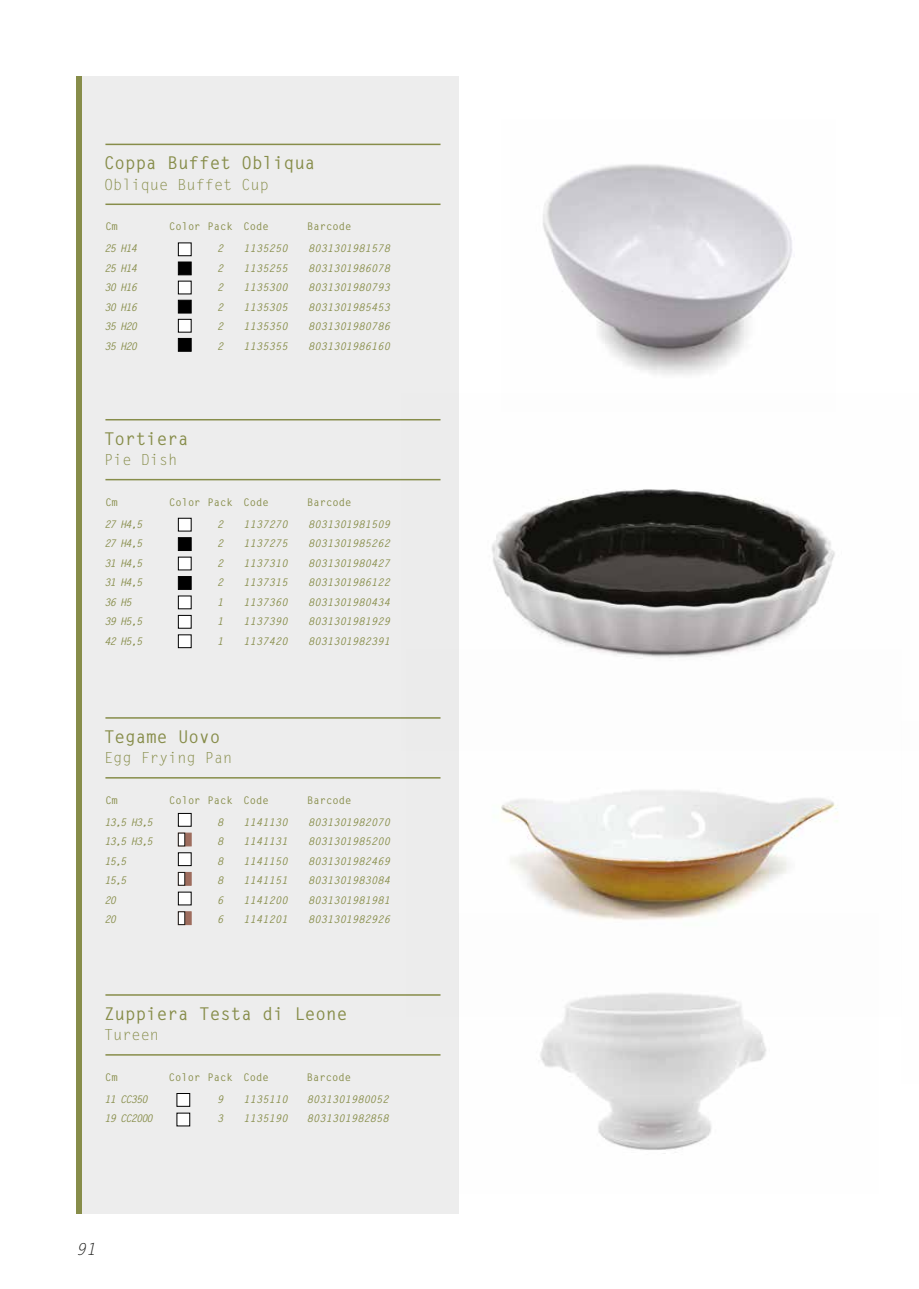
<style>
.page{position:relative;width:919px;height:1289px;background:#fff}
.page>*{position:absolute;margin:0;border:0;box-sizing:border-box;transform-origin:0 0}
.t1{font:700 17.55px "Letter Gothic Std";color:#878d4a}
.t2{font:italic 16.5px "Letter Gothic Std";color:#1d1d1b}
.t3{font:15.3px "Letter Gothic Std";color:#878d4a}
.t4{font:italic 700 10.5px/19.5px "Letter Gothic Std";color:#878d4a;text-align:justify}
.t5{font:700 10.5px "Letter Gothic Std";color:#878d4a}
.t6{font:italic 700 10.5px/19.5px "Letter Gothic Std";letter-spacing:-.1em;color:#878d4a}
</style>
<div class="page">
<div style="left:82px;top:76px;width:376px;height:1137px;background:#ededed"></div>
<div style="left:76px;top:76px;width:6px;height:1137px;background:#878d4a"></div>
<div style="left:176px;top:1093px;width:14px;height:13px;background:#fff;border:1px solid #000"></div>
<svg style="left:176px;top:1112px;width:14px;height:14px"></svg>
<hr style="left:105px;top:1054px;width:335px;height:1px;background:#878d4a">
<hr style="left:105px;top:994px;width:335px;height:1px;background:#878d4a">
<div style="left:178px;top:242px;width:13px;height:14px;background:#fff;border:1px solid #000"></div>
<div style="left:178px;top:262px;width:13px;height:13px;background:#000;border:1px solid #000"></div>
<div style="left:178px;top:281px;width:13px;height:13px;background:#fff;border:1px solid #000"></div>
<div style="left:178px;top:300px;width:13px;height:13px;background:#000;border:1px solid #000"></div>
<div style="left:178px;top:319px;width:13px;height:13px;background:#fff;border:1px solid #000"></div>
<div style="left:178px;top:338px;width:13px;height:13px;background:#000;border:1px solid #000"></div>
<hr style="left:105px;top:203px;width:335px;height:2px;background:#878d4a">
<hr style="left:105px;top:144px;width:335px;height:1px;background:#878d4a">
<div style="left:178px;top:518px;width:13px;height:13px;background:#fff;border:1px solid #000"></div>
<div style="left:178px;top:537px;width:13px;height:14px;background:#000;border:1px solid #000"></div>
<div style="left:178px;top:556px;width:13px;height:14px;background:#fff;border:1px solid #000"></div>
<div style="left:178px;top:576px;width:13px;height:13px;background:#000;border:1px solid #000"></div>
<div style="left:178px;top:595px;width:13px;height:14px;background:#fff;border:1px solid #000"></div>
<div style="left:178px;top:615px;width:13px;height:13px;background:#fff;border:1px solid #000"></div>
<div style="left:178px;top:634px;width:13px;height:14px;background:#fff;border:1px solid #000"></div>
<hr style="left:105px;top:479px;width:335px;height:1px;background:#878d4a">
<hr style="left:105px;top:419px;width:335px;height:1px;background:#878d4a">
<div style="left:178px;top:813px;width:13px;height:13px;background:#fff;border:1px solid #000"></div>
<svg style="left:185px;top:832px;width:6px;height:14px"></svg>
<div style="left:178px;top:832px;width:7px;height:14px;background:#fff;border:1px solid #1d1d1b"></div>
<div style="left:178px;top:852px;width:13px;height:14px;background:#fff;border:1px solid #000"></div>
<svg style="left:185px;top:872px;width:6px;height:13px"></svg>
<div style="left:178px;top:872px;width:7px;height:13px;background:#fff;border:1px solid #1d1d1b"></div>
<div style="left:178px;top:891px;width:13px;height:14px;background:#fff;border:1px solid #000"></div>
<svg style="left:185px;top:911px;width:6px;height:14px"></svg>
<div style="left:178px;top:911px;width:7px;height:14px;background:#fff;border:1px solid #1d1d1b"></div>
<hr style="left:105px;top:777px;width:335px;height:1px;background:#878d4a">
<hr style="left:105px;top:717px;width:335px;height:1px;background:#878d4a">
<img style="left:458px;top:1016px;width:309px;height:177px">
<img style="left:543px;top:164px;width:249px;height:211px">
<img style="left:406px;top:750px;width:432px;height:266px">
<img style="left:401px;top:393px;width:434px;height:357px">
<h1 class="t1" style="left:104px;top:152px;width:213px">Coppa Buffet Obliqua</h1>
<h3 class="t3" style="left:104px;top:176px;width:166px">Oblique Buffet Cup</h3>
<p class="t5" style="left:105px;top:220px;width:14px">Cm</p>
<p class="t5" style="left:169px;top:220px;width:101px">Color Pack Code</p>
<p class="t5" style="left:307px;top:220px;width:46px">Barcode</p>
<p class="t4" style="left:105px;top:239px;width:34px">25 H14<br>25 H14<br>30 H16<br>30 H16<br>35 H20<br>35 H20</p>
<p class="t4" style="left:217px;top:239px;width:8px">2<br>2<br>2<br>2<br>2<br>2</p>
<p class="t4" style="left:243px;top:239px;width:46px">1135250<br>1135255<br>1135300<br>1135305<br>1135350<br>1135355</p>
<p class="t4" style="left:308px;top:239px;width:83px">8031301981578<br>8031301986078<br>8031301980793<br>8031301985453<br>8031301980786<br>8031301986160</p>
<h1 class="t1" style="left:104px;top:428px;width:86px">Tortiera</h1>
<h3 class="t3" style="left:104px;top:451px;width:75px">Pie Dish</h3>
<p class="t5" style="left:105px;top:495px;width:14px">Cm</p>
<p class="t5" style="left:169px;top:495px;width:101px">Color Pack Code</p>
<p class="t5" style="left:307px;top:495px;width:46px">Barcode</p>
<p class="t6" style="left:105px;top:514px;width:39px">27 H4,5<br>27 H4,5<br>31 H4,5<br>31 H4,5<br>36 H5<br>39 H5,5<br>42 H5,5</p>
<p class="t4" style="left:217px;top:514px;width:8px">2<br>2<br>2<br>2<br>1<br>1<br>1</p>
<p class="t4" style="left:243px;top:514px;width:46px">1137270<br>1137275<br>1137310<br>1137315<br>1137360<br>1137390<br>1137420</p>
<p class="t4" style="left:308px;top:514px;width:83px">8031301981509<br>8031301985262<br>8031301980427<br>8031301986122<br>8031301980434<br>8031301981929<br>8031301982391</p>
<h1 class="t1" style="left:104px;top:726px;width:118px">Tegame Uovo</h1>
<h3 class="t3" style="left:104px;top:749px;width:130px">Egg Frying Pan</h3>
<p class="t5" style="left:105px;top:793px;width:14px">Cm</p>
<p class="t5" style="left:169px;top:793px;width:101px">Color Pack Code</p>
<p class="t5" style="left:307px;top:794px;width:46px">Barcode</p>
<p class="t6" style="left:105px;top:812px;width:50px">13,5 H3,5<br>13,5 H3,5<br>15,5<br>15,5<br>20<br>20</p>
<p class="t4" style="left:217px;top:812px;width:8px">8<br>8<br>8<br>8<br>6<br>6</p>
<p class="t4" style="left:243px;top:812px;width:46px">1141130<br>1141131<br>1141150<br>1141151<br>1141200<br>1141201</p>
<p class="t4" style="left:308px;top:812px;width:83px">8031301982070<br>8031301985200<br>8031301982469<br>8031301983084<br>8031301981981<br>8031301982926</p>
<h1 class="t1" style="left:104px;top:1002px;width:245px">Zuppiera Testa di Leone</h1>
<h3 class="t3" style="left:104px;top:1026px;width:56px">Tureen</h3>
<p class="t5" style="left:105px;top:1070px;width:14px">Cm</p>
<p class="t5" style="left:169px;top:1070px;width:101px">Color Pack Code</p>
<p class="t5" style="left:307px;top:1071px;width:46px">Barcode</p>
<p class="t6" style="left:105px;top:1089px;width:50px">11 CC350<br>19 CC2000</p>
<p class="t4" style="left:217px;top:1089px;width:8px">9<br>3</p>
<p class="t4" style="left:243px;top:1089px;width:46px">1135110<br>1135190</p>
<p class="t4" style="left:307px;top:1089px;width:83px">8031301980052<br>8031301982858</p>
<h2 class="t2" style="left:76px;top:1239px;width:21px">91</h2>
</div>
